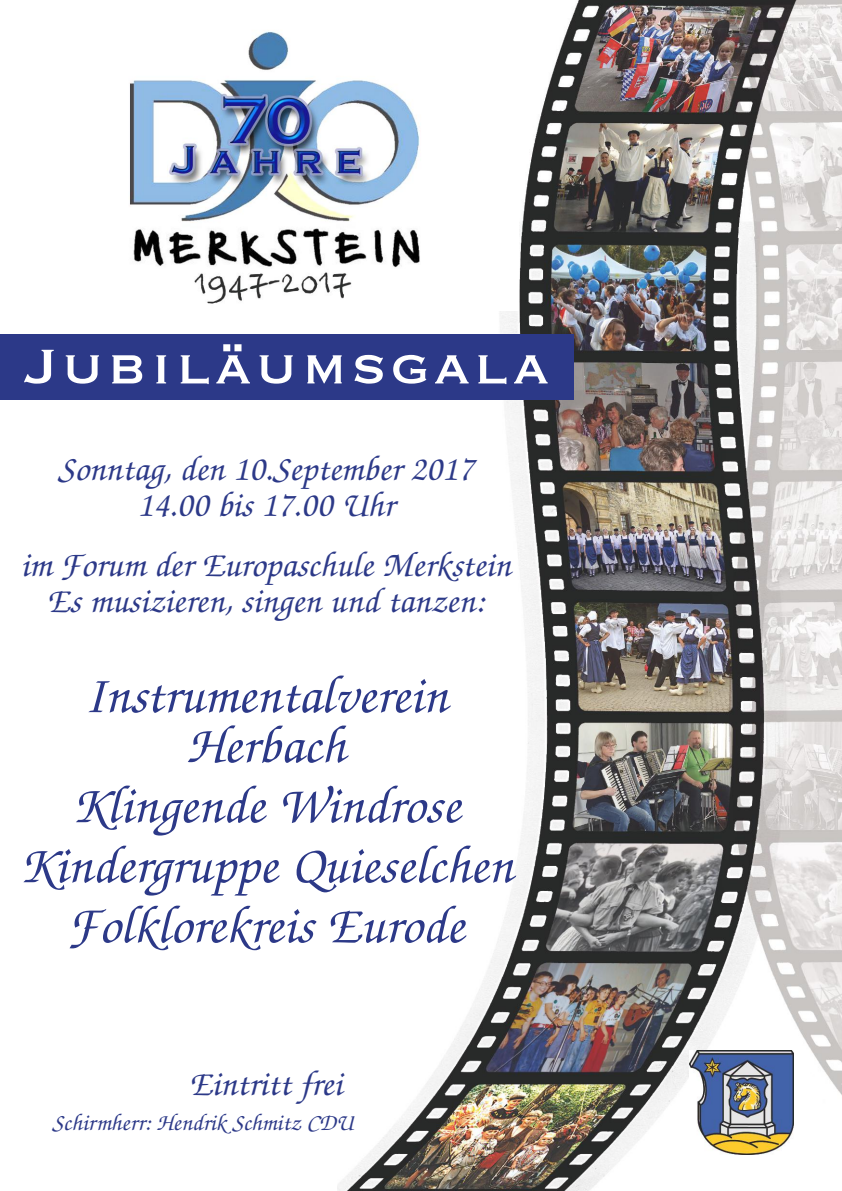
<style>
.page{position:relative;width:842px;height:1191px;background:#fff}
.page>*{position:absolute;margin:0;border:0;box-sizing:border-box;transform-origin:0 0}
.t1{font:64px "Copperplate";letter-spacing:.06em;color:#fff}
.t2{font:italic 500 54px/60px "Zf Chancery";color:#2c3988;text-align:center}
.t3{font:italic 500 36px/36px "Zf Chancery";color:#2c3988;text-align:center}
.t4{font:italic 500 24px "Zf Chancery";color:#2c3988}
</style>
<div class="page">
<img style="left:337px;top:0;width:505px;height:1191px">
<div style="left:37px;top:18px;width:482px;height:292px;background:#fff"></div>
<img style="left:129px;top:31px;width:291px;height:273px">
<div style="left:0;top:334px;width:574px;height:66px;background:#2c3988"></div>
<img style="left:690px;top:1050px;width:104px;height:104px">
<h1 class="t1" style="left:25px;top:325px;width:525px">Jubiläumsgala</h1>
<p class="t3" style="left:58px;top:454px;width:417px">Sonntag, den 10.September 2017<br>14.00 bis 17.00 Uhr</p>
<p class="t3" style="left:20px;top:550px;width:492px">im Forum der Europaschule Merkstein<br>Es musizieren, singen und tanzen:</p>
<h2 class="t2" style="left:84px;top:675px;width:365px;line-height:50px">Instrumentalverein<br>Herbach</h2>
<h2 class="t2" style="left:18px;top:780px;width:496px">Klingende Windrose<br>Kindergruppe Quieselchen<br>Folklorekreis Eurode</h2>
<p class="t3" style="left:189px;top:1069px;width:155px">Eintritt frei</p>
<p class="t4" style="left:52px;top:1114px;width:303px">Schirmherr: Hendrik Schmitz CDU</p>
</div>
